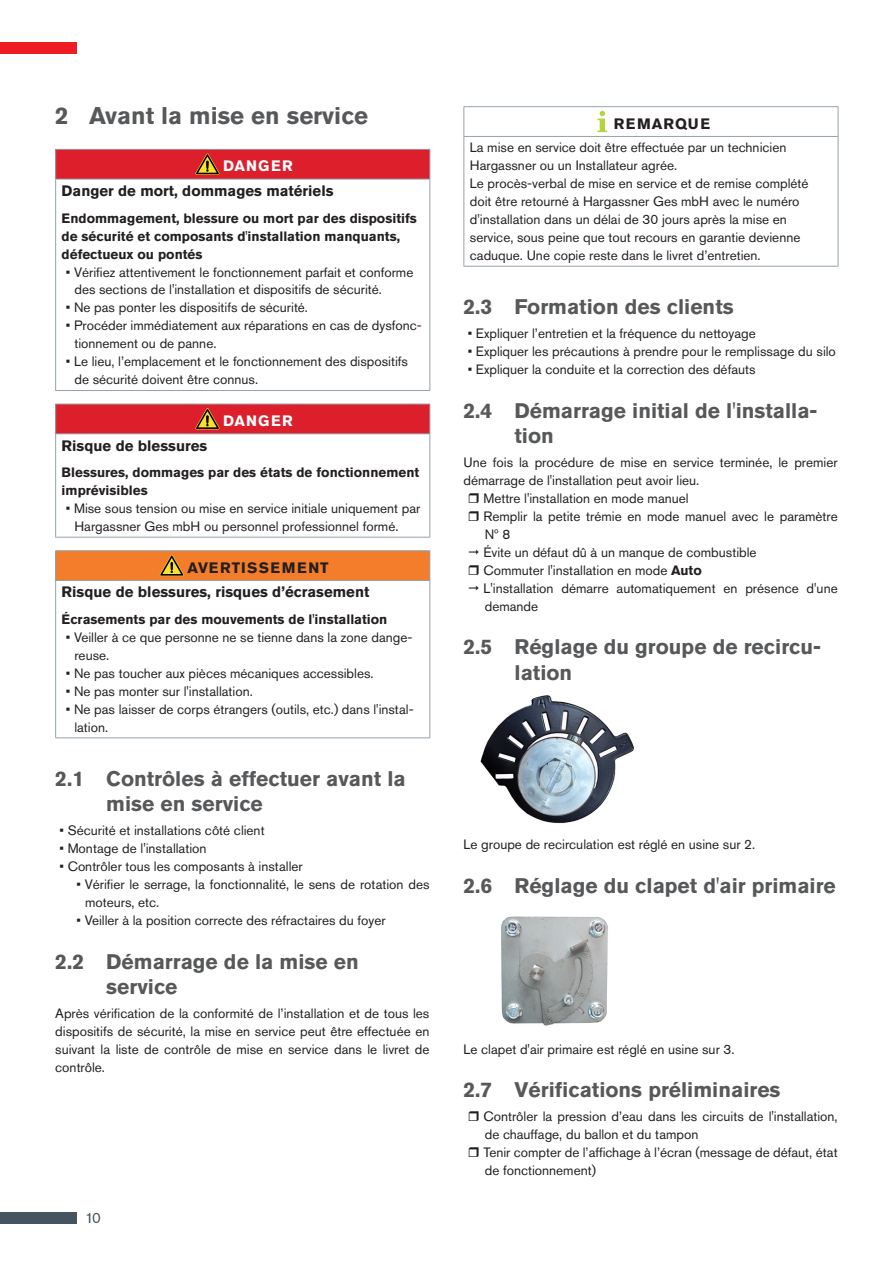
<style>
.page{position:relative;width:893px;height:1263px;background:#fff}
.page>*{position:absolute;margin:0;border:0;box-sizing:border-box;transform-origin:0 0}
.t1{font:700 24px "Akzidenz Grotesk Pro";color:#57585a}
.t2{font:700 21px/25.5px "Akzidenz Grotesk Pro";color:#57585a}
.t3{font:700 15px/24.6px "Akzidenz Grotesk Pro";color:#231f20}
.t4{font:700 15px "Akzidenz Grotesk Pro";letter-spacing:.08em;color:#fff}
.t5{font:700 15px "Akzidenz Grotesk Pro";letter-spacing:.08em;color:#231f20}
.t6{font:15px "Akzidenz Grotesk Pro";color:#45555f}
.t7{font:13.5px/18px "Akzidenz Grotesk Pro";color:#231f20}
.t8{font:700 13.5px/18px "Akzidenz Grotesk Pro";color:#231f20}
.s1{font-weight:700}
</style>
<div class="page">
<div style="left:0;top:1212px;width:77px;height:11px;background:#45555f"></div>
<div style="left:0;top:43px;width:77px;height:11px;background:#ee1d23"></div>
<div style="left:56px;top:149px;width:374px;height:30px;background:#dd1e2b"></div>
<hr style="left:55px;top:179px;width:1px;height:211px;background:#95a2ac">
<hr style="left:429px;top:179px;width:1px;height:211px;background:#95a2ac">
<hr style="left:55px;top:390px;width:375px;height:1px;background:#95a2ac">
<hr style="left:55px;top:149px;width:375px;height:1px;background:#95a2ac">
<svg style="left:55px;top:150px;width:1px;height:29px"></svg>
<svg style="left:429px;top:150px;width:1px;height:29px"></svg>
<hr style="left:55px;top:179px;width:375px;height:1px;background:#95a2ac">
<svg style="left:195px;top:153px;width:24px;height:22px"></svg>
<div style="left:56px;top:404px;width:374px;height:30px;background:#dd1e2b"></div>
<hr style="left:55px;top:434px;width:1px;height:103px;background:#95a2ac">
<hr style="left:429px;top:434px;width:1px;height:103px;background:#95a2ac">
<hr style="left:55px;top:537px;width:375px;height:1px;background:#95a2ac">
<hr style="left:55px;top:404px;width:375px;height:1px;background:#95a2ac">
<svg style="left:55px;top:404px;width:1px;height:29px"></svg>
<svg style="left:429px;top:404px;width:1px;height:29px"></svg>
<hr style="left:55px;top:433px;width:375px;height:1px;background:#95a2ac">
<svg style="left:195px;top:408px;width:24px;height:21px"></svg>
<div style="left:56px;top:551px;width:374px;height:29px;background:#f47d2c"></div>
<hr style="left:55px;top:581px;width:1px;height:156px;background:#95a2ac">
<hr style="left:429px;top:581px;width:1px;height:156px;background:#95a2ac">
<hr style="left:55px;top:737px;width:375px;height:1px;background:#95a2ac">
<hr style="left:55px;top:550px;width:375px;height:1px;background:#95a2ac">
<svg style="left:55px;top:551px;width:1px;height:29px"></svg>
<svg style="left:429px;top:551px;width:1px;height:29px"></svg>
<hr style="left:55px;top:580px;width:375px;height:1px;background:#95a2ac">
<svg style="left:160px;top:555px;width:24px;height:21px"></svg>
<hr style="left:463px;top:137px;width:1px;height:129px;background:#95a2ac">
<hr style="left:838px;top:137px;width:1px;height:129px;background:#95a2ac">
<hr style="left:463px;top:266px;width:375px;height:1px;background:#95a2ac">
<hr style="left:463px;top:106px;width:375px;height:1px;background:#95a2ac">
<svg style="left:463px;top:107px;width:1px;height:29px"></svg>
<svg style="left:838px;top:107px;width:1px;height:29px"></svg>
<hr style="left:463px;top:136px;width:375px;height:1px;background:#95a2ac">
<svg style="left:597px;top:111px;width:10px;height:21px"></svg>
<img style="left:480px;top:696px;width:154px;height:128px">
<img style="left:501px;top:916px;width:107px;height:110px">
<h1 class="t1" style="left:55px;top:100px;width:314px">2 Avant la mise en service</h1>
<p class="t4" style="left:223px;top:156px;width:71px">DANGER</p>
<p class="t3" style="left:62px;top:178px;width:273px">Danger de mort, dommages matériels</p>
<p class="t8" style="left:62px;top:209px;width:357px">Endommagement, blessure ou mort par des dispositifs de sécurité et composants d'installation manquants, défectueux ou pontés</p>
<p class="t7" style="left:74px;top:263px;width:340px;text-indent:-9px">• Vérifiez attentivement le fonctionnement parfait et conforme des sections de l'installation et dispositifs de sécurité.</p>
<p class="t7" style="left:66px;top:299px;width:244px">• Ne pas ponter les dispositifs de sécurité.</p>
<p class="t7" style="left:74px;top:317px;width:349px;text-indent:-9px">• Procéder immédiatement aux réparations en cas de dysfonc&shy;tionnement ou de panne.</p>
<p class="t7" style="left:74px;top:353px;width:335px;text-indent:-9px">• Le lieu, l’emplacement et le fonctionnement des dispositifs de sécurité doivent être connus.</p>
<p class="t4" style="left:223px;top:411px;width:71px">DANGER</p>
<p class="t3" style="left:62px;top:433px;width:147px">Risque de blessures</p>
<p class="t8" style="left:62px;top:463px;width:359px">Blessures, dommages par des états de fonctionnement imprévisibles</p>
<p class="t7" style="left:74px;top:499px;width:347px;text-indent:-9px">• Mise sous tension ou mise en service initiale uniquement par<br>Hargassner Ges mbH ou personnel professionnel formé.</p>
<p class="t3" style="left:62px;top:555px;width:309px;text-indent:126px">AVERTISSEMENT<br>Risque de blessures, risques d’écrasement</p>
<p class="t8" style="left:62px;top:610px;width:327px">Écrasements par des mouvements de l'installation</p>
<p class="t7" style="left:74px;top:628px;width:339px;text-indent:-9px">• Veiller à ce que personne ne se tienne dans la zone dange&shy;reuse.</p>
<p class="t7" style="left:66px;top:664px;width:309px">• Ne pas toucher aux pièces mécaniques accessibles.</p>
<p class="t7" style="left:66px;top:682px;width:188px">• Ne pas monter sur l'installation.</p>
<p class="t7" style="left:74px;top:700px;width:341px;text-indent:-9px">• Ne pas laisser de corps étrangers (outils, etc.) dans l'instal&shy;lation.</p>
<h2 class="t2" style="left:106px;top:765px;width:301px;text-indent:-51px">2.1 Contrôles à effectuer avant la mise en service</h2>
<p class="t7" style="left:60px;top:821px;width:207px">• Sécurité et installations côté client</p>
<p class="t7" style="left:60px;top:839px;width:148px">• Montage de l'installation</p>
<p class="t7" style="left:60px;top:857px;width:245px">• Contrôler tous les composants à installer</p>
<p class="t7" style="left:85px;top:875px;width:346px;text-indent:-9px">• Vérifier le serrage, la fonctionnalité, le sens de rotation des moteurs, etc.</p>
<p class="t7" style="left:77px;top:911px;width:311px">• Veiller à la position correcte des réfractaires du foyer</p>
<h2 class="t2" style="left:106px;top:948px;width:254px;text-indent:-51px">2.2 Démarrage de la mise en service</h2>
<p class="t7" style="left:55px;top:1004px;width:376px;text-align:justify">Après vérification de la conformité de l’installation et de tous les dispositifs de sécurité, la mise en service peut être effectuée en suivant la liste de contrôle de mise en service dans le livret de contrôle.</p>
<p class="t6" style="left:85px;top:1208px;width:17px">10</p>
<p class="t5" style="left:614px;top:114px;width:98px">REMARQUE</p>
<p class="t7" style="left:470px;top:138px;width:340px">La mise en service doit être effectuée par un technicien Hargassner ou un Installateur agrée.<br>Le procès-verbal de mise en service et de remise complété doit être retourné à Hargassner Ges mbH avec le numéro d'installation dans un délai de 30 jours après la mise en service, sous peine que tout recours en garantie devienne caduque. Une copie reste dans le livret d’entretien.</p>
<h2 class="t2" style="left:463px;top:294px;width:272px">2.3 Formation des clients</h2>
<p class="t7" style="left:468px;top:324px;width:290px">• Expliquer l’entretien et la fréquence du nettoyage</p>
<p class="t7" style="left:468px;top:342px;width:370px">• Expliquer les précautions à prendre pour le remplissage du silo</p>
<p class="t7" style="left:468px;top:360px;width:289px">• Expliquer la conduite et la correction des défauts</p>
<h2 class="t2" style="left:514px;top:397px;width:304px;text-indent:-51px">2.4 Démarrage initial de l'installa&shy;tion</h2>
<p class="t7" style="left:463px;top:453px;width:376px">Une fois la procédure de mise en service terminée, le premier</p>
<p class="t7" style="left:463px;top:471px;width:237px">démarrage de l'installation peut avoir lieu.</p>
<p class="t7" style="left:483px;top:489px;width:207px">Mettre l'installation en mode manuel</p>
<p class="t7" style="left:483px;top:507px;width:356px">Remplir la petite trémie en mode manuel avec le paramètre</p>
<p class="t7" style="left:485px;top:525px;width:27px">Nº 8</p>
<p class="t7" style="left:483px;top:543px;width:275px">Évite un défaut dû à un manque de combustible</p>
<p class="t7" style="left:483px;top:561px;width:220px">Commuter l'installation en mode <span class="s1">Auto</span></p>
<p class="t7" style="left:483px;top:579px;width:356px">L'installation démarre automatiquement en présence d'une</p>
<p class="t7" style="left:485px;top:597px;width:55px">demande</p>
<h2 class="t2" style="left:514px;top:634px;width:308px;text-indent:-51px">2.5 Réglage du groupe de recircu&shy;lation</h2>
<p class="t7" style="left:463px;top:836px;width:293px">Le groupe de recirculation est réglé en usine sur 2.</p>
<h2 class="t2" style="left:463px;top:872px;width:374px">2.6 Réglage du clapet d'air primaire</h2>
<p class="t7" style="left:463px;top:1040px;width:273px">Le clapet d'air primaire est réglé en usine sur 3.</p>
<h2 class="t2" style="left:463px;top:1077px;width:318px">2.7 Vérifications préliminaires</h2>
<p class="t7" style="left:483px;top:1107px;width:356px">Contrôler la pression d’eau dans les circuits de l'installation, de chauffage, du ballon et du tampon<br>Tenir compter de l’affichage à l’écran (message de défaut, état de fonctionnement)</p>
</div>
